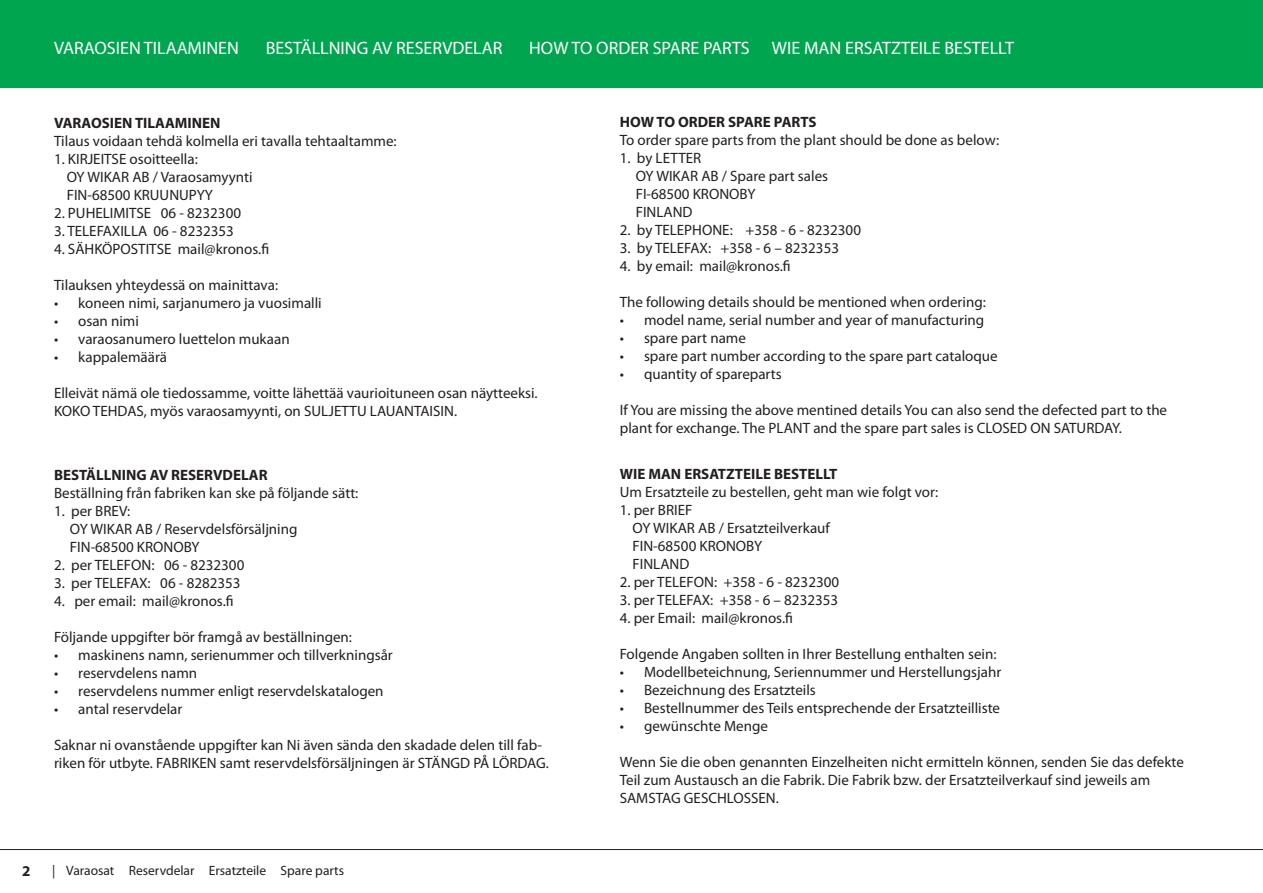
<style>
.page{position:relative;width:1263px;height:893px;background:#fff}
.page>*{position:absolute;margin:0;border:0;box-sizing:border-box;transform-origin:0 0}
.t1{font:18px "Myriad Pro";color:#fff}
.t2{font:15px/18px "Myriad Pro";color:#231f20}
.t3{font:700 15px "Myriad Pro";color:#231f20}
.t4{font:13.5px "Myriad Pro";color:#231f20}
.s1{font-weight:700}
</style>
<div class="page">
<hr style="left:0;top:849px;width:1263px;height:1px;background:#231f20">
<div style="left:0;top:0;width:1263px;height:87px;background:#00a54f"></div>
<p class="t1" style="left:54px;top:38px;width:186px">VARAOSIEN TILAAMINEN</p>
<p class="t1" style="left:266px;top:38px;width:238px">BESTÄLLNING AV RESERVDELAR</p>
<p class="t1" style="left:529px;top:38px;width:486px">HOW TO ORDER SPARE PARTS WIE MAN ERSATZTEILE BESTELLT</p>
<p class="t2" style="left:54px;top:115px;width:344px"><span class="s1">VARAOSIEN TILAAMINEN<br></span>Tilaus voidaan tehdä kolmella eri tavalla tehtaaltamme:</p>
<p class="t2" style="left:67px;top:151px;width:187px;text-indent:-13px">1. KIRJEITSE osoitteella:<br>OY WIKAR AB / Varaosamyynti</p>
<p class="t2" style="left:67px;top:187px;width:148px">FIN-68500 KRUUNUPYY</p>
<p class="t2" style="left:54px;top:205px;width:189px">2. PUHELIMITSE 06 - 8232300</p>
<p class="t2" style="left:54px;top:223px;width:181px">3. TELEFAXILLA 06 - 8232353</p>
<p class="t2" style="left:54px;top:241px;width:217px">4. SÄHKÖPOSTITSE mail@kronos.fi</p>
<p class="t2" style="left:54px;top:277px;width:226px">Tilauksen yhteydessä on mainittava:</p>
<p class="t2" style="left:78px;top:295px;width:245px">koneen nimi, sarjanumero ja vuosimalli</p>
<p class="t2" style="left:78px;top:313px;width:62px">osan nimi</p>
<p class="t2" style="left:78px;top:331px;width:213px">varaosanumero luettelon mukaan</p>
<p class="t2" style="left:78px;top:349px;width:90px">kappalemäärä</p>
<p class="t2" style="left:54px;top:385px;width:485px">Elleivät nämä ole tiedossamme, voitte lähettää vaurioituneen osan näytteeksi.</p>
<p class="t2" style="left:54px;top:403px;width:405px">KOKO TEHDAS, myös varaosamyynti, on SULJETTU LAUANTAISIN.</p>
<p class="t2" style="left:54px;top:295px;width:6px;text-align:justify">• • • •</p>
<p class="t2" style="left:54px;top:466px;width:306px"><span class="s1">BESTÄLLNING AV RESERVDELAR<br></span>Beställning från fabriken kan ske på följande sätt:</p>
<p class="t2" style="left:70px;top:502px;width:229px;text-indent:-16px">1. per BREV:<br>OY WIKAR AB / Reservdelsförsäljning</p>
<p class="t2" style="left:70px;top:538px;width:131px">FIN-68500 KRONOBY</p>
<p class="t2" style="left:54px;top:556px;width:192px">2. per TELEFON: 06 - 8232300</p>
<p class="t2" style="left:54px;top:574px;width:188px">3. per TELEFAX: 06 - 8282353</p>
<p class="t2" style="left:54px;top:592px;width:181px">4. per email: mail@kronos.fi</p>
<p class="t2" style="left:54px;top:628px;width:299px">Följande uppgifter bör framgå av beställningen:</p>
<p class="t2" style="left:78px;top:646px;width:316px">maskinens namn, serienummer och tillverkningsår</p>
<p class="t2" style="left:78px;top:664px;width:120px">reservdelens namn</p>
<p class="t2" style="left:78px;top:682px;width:307px">reservdelens nummer enligt reservdelskatalogen</p>
<p class="t2" style="left:78px;top:700px;width:106px">antal reservdelar</p>
<p class="t2" style="left:54px;top:736px;width:496px">Saknar ni ovanstående uppgifter kan Ni även sända den skadade delen till fab&shy;riken för utbyte. FABRIKEN samt reservdelsförsäljningen är STÄNGD PÅ LÖRDAG.</p>
<p class="t2" style="left:54px;top:646px;width:6px;text-align:justify">• • • •</p>
<p class="t4" style="left:52px;top:863px;width:293px">| Varaosat Reservdelar Ersatzteile Spare parts</p>
<p class="t3" style="left:620px;top:113px;width:198px">HOW TO ORDER SPARE PARTS</p>
<p class="t2" style="left:620px;top:131px;width:381px">To order spare parts from the plant should be done as below:</p>
<p class="t2" style="left:636px;top:149px;width:194px;text-indent:-16px">1. by LETTER<br>OY WIKAR AB / Spare part sales</p>
<p class="t2" style="left:636px;top:185px;width:121px">FI-68500 KRONOBY</p>
<p class="t2" style="left:636px;top:203px;width:58px">FINLAND</p>
<p class="t2" style="left:620px;top:221px;width:243px">2. by TELEPHONE: +358 - 6 - 8232300</p>
<p class="t2" style="left:620px;top:239px;width:221px">3. by TELEFAX: +358 - 6 – 8232353</p>
<p class="t2" style="left:620px;top:257px;width:173px">4. by email: mail@kronos.fi</p>
<p class="t2" style="left:620px;top:293px;width:368px">The following details should be mentioned when ordering:</p>
<p class="t2" style="left:644px;top:311px;width:342px">model name, serial number and year of manufacturing</p>
<p class="t2" style="left:644px;top:329px;width:103px">spare part name</p>
<p class="t2" style="left:644px;top:347px;width:355px">spare part number according to the spare part cataloque</p>
<p class="t2" style="left:644px;top:365px;width:139px">quantity of spareparts</p>
<p class="t2" style="left:620px;top:401px;width:549px">If You are missing the above mentined details You can also send the defected part to the plant for exchange. The PLANT and the spare part sales is CLOSED ON SATURDAY.</p>
<p class="t2" style="left:620px;top:311px;width:6px;text-align:justify">• • • •</p>
<p class="t3" style="left:620px;top:466px;width:219px">WIE MAN ERSATZTEILE BESTELLT</p>
<p class="t2" style="left:620px;top:483px;width:320px">Um Ersatzteile zu bestellen, geht man wie folgt vor:</p>
<p class="t2" style="left:632px;top:501px;width:199px;text-indent:-13px">1. per BRIEF<br>OY WIKAR AB / Ersatzteilverkauf</p>
<p class="t2" style="left:632px;top:537px;width:131px">FIN-68500 KRONOBY</p>
<p class="t2" style="left:632px;top:555px;width:58px">FINLAND</p>
<p class="t2" style="left:620px;top:573px;width:221px">2. per TELEFON: +358 - 6 - 8232300</p>
<p class="t2" style="left:620px;top:591px;width:220px">3. per TELEFAX: +358 - 6 – 8232353</p>
<p class="t2" style="left:620px;top:609px;width:175px">4. per Email: mail@kronos.fi</p>
<p class="t2" style="left:620px;top:645px;width:378px">Folgende Angaben sollten in Ihrer Bestellung enthalten sein:</p>
<p class="t2" style="left:644px;top:663px;width:359px">Modellbeteichnung, Seriennummer und Herstellungsjahr</p>
<p class="t2" style="left:644px;top:681px;width:173px">Bezeichnung des Ersatzteils</p>
<p class="t2" style="left:644px;top:699px;width:358px">Bestellnummer des Teils entsprechende der Ersatzteilliste</p>
<p class="t2" style="left:644px;top:717px;width:125px">gewünschte Menge</p>
<p class="t2" style="left:620px;top:753px;width:566px">Wenn Sie die oben genannten Einzelheiten nicht ermitteln können, senden Sie das defekte<br>Teil zum Austausch an die Fabrik. Die Fabrik bzw. der Ersatzteilverkauf sind jeweils am<br>SAMSTAG GESCHLOSSEN.</p>
<p class="t2" style="left:620px;top:663px;width:6px;text-align:justify">• • • •</p>
</div>
